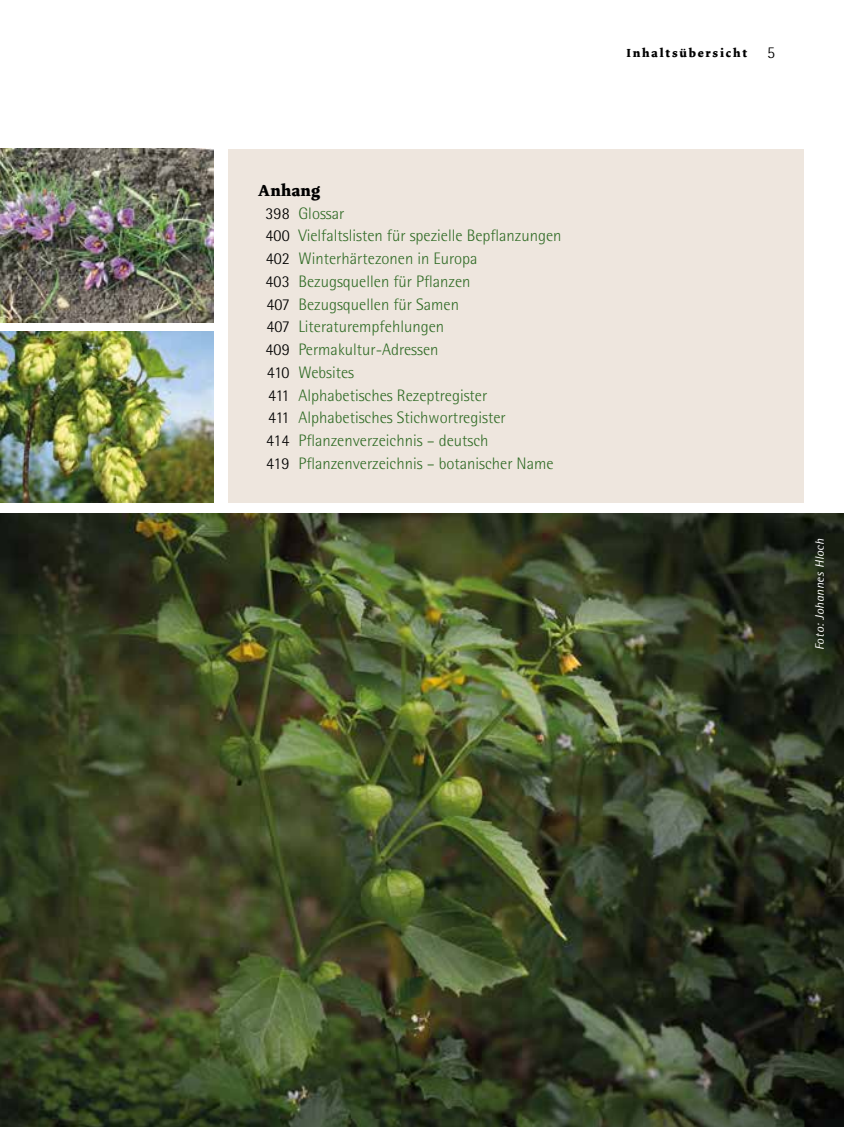
<style>
.page{position:relative;width:844px;height:1127px;background:#fff}
.page>*{position:absolute;margin:0;border:0;box-sizing:border-box;transform-origin:0 0}
.t1{font:300 16.62px/22.8px "Rotis Semi Sans";color:#306b25}
.t2{font:700 16.62px "Dolly";letter-spacing:.02em;color:#000}
.t3{font:italic 12.25px "Rotis Semi Sans";letter-spacing:.02em;color:#fff}
.t4{font:700 12.25px "Dolly";letter-spacing:.15em;color:#000}
.s1{color:#000}
.s2{font-family:"Rotis Semi Sans";font-weight:300;font-size:16.62px}
</style>
<div class="page">
<div style="left:228px;top:149px;width:576px;height:353px;background:#eee6de"></div>
<img style="left:0;top:149px;width:213px;height:173px">
<img style="left:0;top:331px;width:213px;height:171px">
<img style="left:0;top:513px;width:843px;height:613px">
<p class="t2" style="left:258px;top:180px;width:64px">Anhang</p>
<p class="t1" style="left:265px;top:201px;width:297px"><span class="s1">398</span> Glossar<br><span class="s1">400</span> Vielfaltslisten für spezielle Bepflanzungen<br><span class="s1">402</span> Winterhärtezonen in Europa<br><span class="s1">403</span> Bezugsquellen für Pflanzen<br><span class="s1">407</span> Bezugsquellen für Samen<br><span class="s1">407</span> Literaturempfehlungen<br><span class="s1">409</span> Permakultur-Adressen<br><span class="s1">410</span> Websites<br><span class="s1">411</span> Alphabetisches Rezeptregister<br><span class="s1">411</span> Alphabetisches Stichwortregister<br><span class="s1">414</span> Pflanzenverzeichnis – deutsch<br><span class="s1">419</span> Pflanzenverzeichnis – botanischer Name</p>
<p class="t4" style="left:626px;top:45px;width:150px">Inhaltsübersicht <span class="s2">5</span></p>
<p class="t3" style="left:812px;top:650px;width:113px;rotate:-90deg">Foto: Johannes Hloch</p>
</div>
